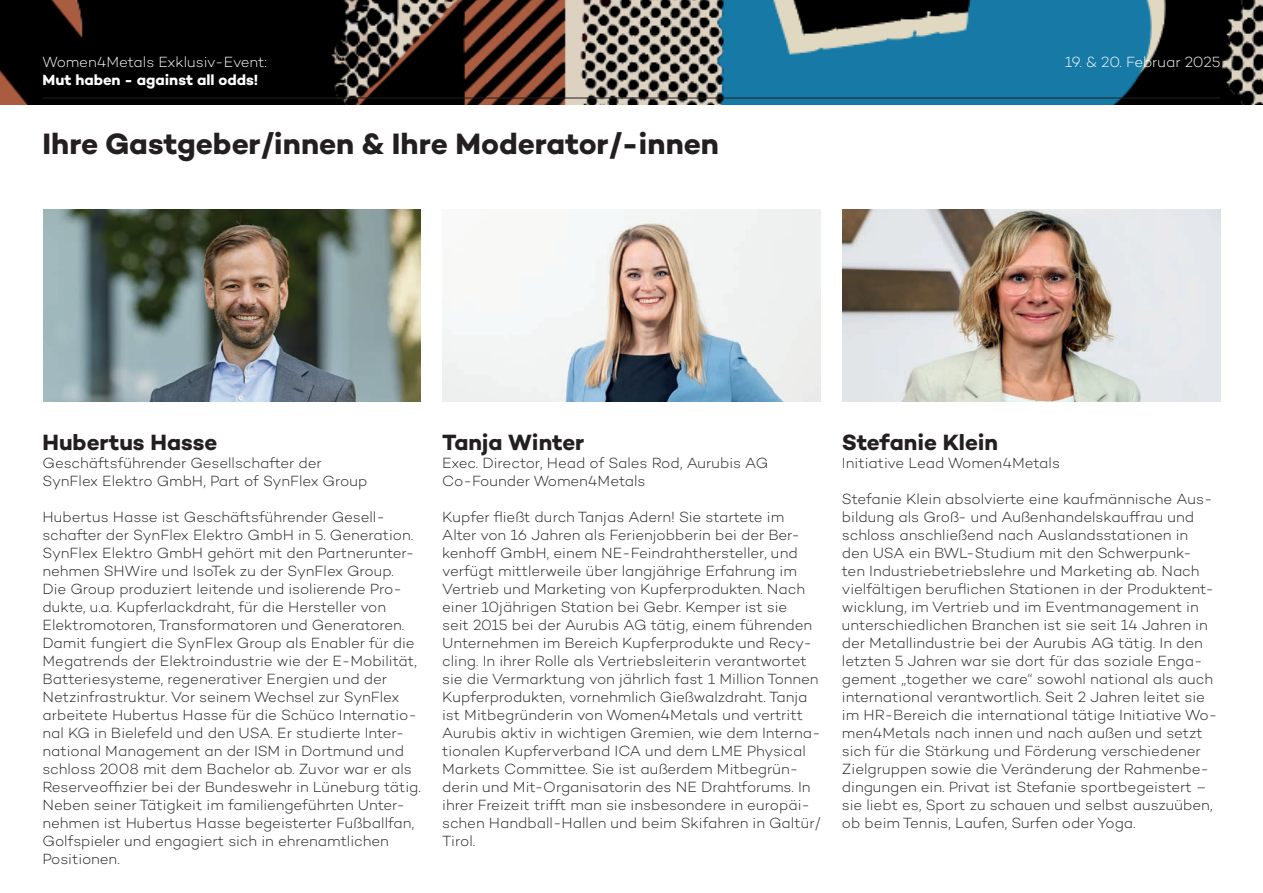
<style>
.page{position:relative;width:1263px;height:893px;background:#fff}
.page>*{position:absolute;margin:0;border:0;box-sizing:border-box;transform-origin:0 0}
.t1{font:700 30px "Campton";color:#231f20}
.t2{font:700 22.5px "Campton";color:#231f20}
.t3{font:300 15px/18px "Campton";letter-spacing:-.005em;color:#231f20}
.t4{font:300 15px "Campton";letter-spacing:-.01em;color:#fff}
.t5{font:700 15px "Campton";color:#fff}
</style>
<div class="page">
<img style="left:0;top:0;width:1263px;height:104px">
<hr style="left:43px;top:98px;width:1177px;height:1px;background:#231f20">
<img style="left:43px;top:209px;width:378px;height:193px">
<img style="left:442px;top:209px;width:379px;height:193px">
<img style="left:842px;top:209px;width:378px;height:193px">
<p class="t4" style="left:43px;top:52px;width:226px">Women4Metals Exklusiv-Event:</p>
<p class="t5" style="left:43px;top:70px;width:217px">Mut haben - against all odds!</p>
<h1 class="t1" style="left:43px;top:125px;width:678px">Ihre Gastgeber/innen &amp; Ihre Moderator/-innen</h1>
<p class="t4" style="left:1065px;top:52px;width:157px">19. &amp; 20. Februar 2025</p>
<h2 class="t2" style="left:42px;top:428px;width:176px">Hubertus Hasse</h2>
<p class="t3" style="left:42px;top:454px;width:326px">Geschäftsführender Gesellschafter der<br>SynFlex Elektro GmbH, Part of SynFlex Group</p>
<p class="t3" style="left:42px;top:508px;width:380px">Hubertus Hasse ist Geschäftsführender Gesell&shy;schafter der SynFlex Elektro GmbH in 5. Generation.<br>SynFlex Elektro GmbH gehört mit den Partnerunter&shy;nehmen SHWire und IsoTek zu der SynFlex Group.<br>Die Group produziert leitende und isolierende Pro&shy;dukte, u.a. Kupferlackdraht, für die Hersteller von Elektromotoren, Transformatoren und Generatoren.<br>Damit fungiert die SynFlex Group als Enabler für die Megatrends der Elektroindustrie wie der E-Mobilität, Batteriesysteme, regenerativer Energien und der Netzinfrastruktur. Vor seinem Wechsel zur SynFlex arbeitete Hubertus Hasse für die Schüco Internatio&shy;nal KG in Bielefeld und den USA. Er studierte Inter&shy;national Management an der ISM in Dortmund und schloss 2008 mit dem Bachelor ab. Zuvor war er als Reserveoffizier bei der Bundeswehr in Lüneburg tätig.<br>Neben seiner Tätigkeit im familiengeführten Unter&shy;nehmen ist Hubertus Hasse begeisterter Fußballfan, Golfspieler und engagiert sich in ehrenamtlichen Positionen.</p>
<h2 class="t2" style="left:442px;top:428px;width:144px">Tanja Winter</h2>
<p class="t3" style="left:442px;top:454px;width:328px">Exec. Director, Head of Sales Rod, Aurubis AG<br>Co-Founder Women4Metals</p>
<p class="t3" style="left:442px;top:508px;width:380px">Kupfer fließt durch Tanjas Adern! Sie startete im Alter von 16 Jahren als Ferienjobberin bei der Ber&shy;kenhoff GmbH, einem NE-Feindrahthersteller, und verfügt mittlerweile über langjährige Erfahrung im Vertrieb und Marketing von Kupferprodukten. Nach einer 10jährigen Station bei Gebr. Kemper ist sie<br>seit 2015 bei der Aurubis AG tätig, einem führenden Unternehmen im Bereich Kupferprodukte und Recy&shy;cling. In ihrer Rolle als Vertriebsleiterin verantwortet sie die Vermarktung von jährlich fast 1 Million Tonnen Kupferprodukten, vornehmlich Gießwalzdraht. Tanja ist Mitbegründerin von Women4Metals und vertritt Aurubis aktiv in wichtigen Gremien, wie dem Interna&shy;tionalen Kupferverband ICA und dem LME Physical Markets Committee. Sie ist außerdem Mitbegrün&shy;derin und Mit-Organisatorin des NE Drahtforums. In ihrer Freizeit trifft man sie insbesondere in europäi&shy;schen Handball-Hallen und beim Skifahren in Galtür/ Tirol.</p>
<h2 class="t2" style="left:842px;top:428px;width:158px">Stefanie Klein</h2>
<p class="t3" style="left:842px;top:454px;width:220px">Initiative Lead Women4Metals</p>
<p class="t3" style="left:842px;top:490px;width:377px">Stefanie Klein absolvierte eine kaufmännische Aus&shy;bildung als Groß- und Außenhandelskauffrau und schloss anschließend nach Auslandsstationen in den USA ein BWL-Studium mit den Schwerpunk&shy;ten Industriebetriebslehre und Marketing ab. Nach vielfältigen beruflichen Stationen in der Produktent&shy;wicklung, im Vertrieb und im Eventmanagement in unterschiedlichen Branchen ist sie seit 14 Jahren in der Metallindustrie bei der Aurubis AG tätig. In den letzten 5 Jahren war sie dort für das soziale Enga&shy;gement „together we care“ sowohl national als auch international verantwortlich. Seit 2 Jahren leitet sie im HR-Bereich die international tätige Initiative Wo&shy;men4Metals nach innen und nach außen und setzt sich für die Stärkung und Förderung verschiedener Zielgruppen sowie die Veränderung der Rahmenbe&shy;dingungen ein. Privat ist Stefanie sportbegeistert – sie liebt es, Sport zu schauen und selbst auszuüben, ob beim Tennis, Laufen, Surfen oder Yoga.</p>
</div>
